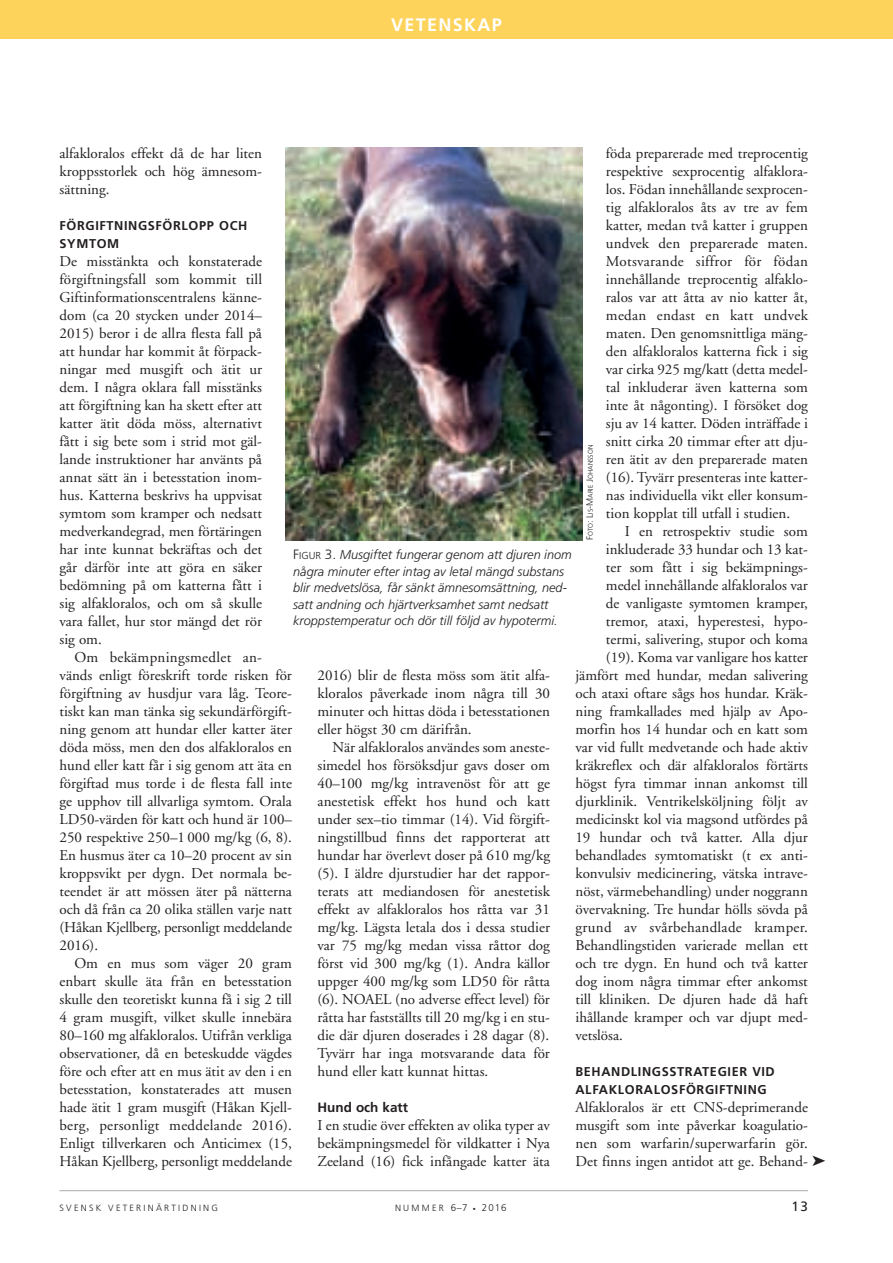
<style>
.page{position:relative;width:893px;height:1263px;background:#fff}
.page>*{position:absolute;margin:0;border:0;box-sizing:border-box;transform-origin:0 0}
.t1{font:700 18px "Frutiger";letter-spacing:.075em;color:#fff}
.t2{font:15px/18px "Adobe Garamond";color:#231f20;text-align:justify}
.t3{font:15px "Adobe Garamond";letter-spacing:.02em;color:#231f20}
.t4{font:700 13.5px "Frutiger";color:#231f20}
.t5{font:13.5px "Frutiger";color:#231f20}
.t6{font:italic 300 12.75px/16.5px "Frutiger";color:#231f20}
.t7{font:700 12.75px/18px "Frutiger";letter-spacing:.05em;color:#231f20}
.t8{font:300 9.75px "Frutiger";color:#231f20}
.t9{font:300 9px "Frutiger";letter-spacing:.25em;color:#231f20}
.t10{font:300 6.75px "Frutiger";color:#231f20}
.s1{font-size:9px}
.s2{font-style:normal;font-size:13.5px}
.s3{font-style:normal;font-size:10.2px}
.s4{font-size:6px}
</style>
<div class="page">
<hr style="left:60px;top:1190px;width:748px;height:1px;background:#a8a9ad">
<div style="left:0;top:0;width:893px;height:38px;background:#fed35c"></div>
<img style="left:286px;top:147px;width:297px;height:393px">
<p class="t1" style="left:391px;top:17px;width:112px">VETENSKAP</p>
<p class="t2" style="left:606px;top:146px;width:204px">föda preparerade med treprocentig respektive sexprocentig alfaklora&shy;los. Födan innehållande sexprocen&shy;tig alfakloralos åts av tre av fem katter, medan två katter i gruppen undvek den preparerade maten.<br>Motsvarande siffror för födan innehållande treprocentig alfaklo&shy;ralos var att åtta av nio katter åt, medan endast en katt undvek maten. Den genomsnittliga mäng&shy;den alfakloralos katterna fick i sig var cirka 925 mg/katt (detta medel&shy;tal inkluderar även katterna som inte åt någonting). I försöket dog sju av 14 katter. Döden inträffade i snitt cirka 20 timmar efter att dju&shy;ren ätit av den preparerade maten (16). Tyvärr presenteras inte katter&shy;nas individuella vikt eller konsum&shy;tion kopplat till utfall i studien.</p>
<p class="t2" style="left:625px;top:524px;width:185px">I en retrospektiv studie som</p>
<p class="t2" style="left:606px;top:542px;width:204px">inkluderade 33 hundar och 13 kat-</p>
<p class="t2" style="left:606px;top:560px;width:203px">ter som fått i sig bekämpnings -</p>
<p class="t2" style="left:606px;top:578px;width:203px">medel innehållande alfakloralos var</p>
<p class="t2" style="left:606px;top:596px;width:203px">de vanligaste symtomen kramper,</p>
<p class="t2" style="left:606px;top:614px;width:204px">tremor, ataxi, hyperestesi, hypo -</p>
<p class="t2" style="left:606px;top:632px;width:203px">termi, salivering, stupor och koma</p>
<p class="t2" style="left:606px;top:650px;width:203px">(19). Koma var vanligare hos katter</p>
<p class="t2" style="left:575px;top:668px;width:234px">jämfört med hundar, medan salivering</p>
<p class="t2" style="left:575px;top:686px;width:234px">och ataxi oftare sågs hos hundar. Kräk-</p>
<p class="t2" style="left:575px;top:704px;width:234px">ning framkallades med hjälp av Apo-</p>
<p class="t2" style="left:575px;top:722px;width:234px">morfin hos 14 hundar och en katt som</p>
<p class="t2" style="left:575px;top:740px;width:234px">var vid fullt medvetande och hade aktiv</p>
<p class="t2" style="left:575px;top:758px;width:234px">kräkreflex och där alfakloralos förtärts</p>
<p class="t2" style="left:575px;top:776px;width:234px">högst fyra timmar innan ankomst till</p>
<p class="t2" style="left:575px;top:794px;width:234px">djurklinik. Ventrikelsköljning följt av</p>
<p class="t2" style="left:575px;top:812px;width:234px">medicinskt kol via magsond utfördes på</p>
<p class="t2" style="left:575px;top:830px;width:234px">19 hundar och två katter. Alla djur</p>
<p class="t2" style="left:575px;top:848px;width:234px">behandlades symtomatiskt (t ex anti-</p>
<p class="t2" style="left:575px;top:866px;width:234px">konvulsiv medicinering, vätska intrave-</p>
<p class="t2" style="left:575px;top:884px;width:234px">nöst, värmebehandling) under noggrann</p>
<p class="t2" style="left:575px;top:902px;width:234px">övervakning. Tre hundar hölls sövda på</p>
<p class="t3" style="left:575px;top:921px;width:234px">grund av svårbehandlade kramper.</p>
<p class="t2" style="left:575px;top:938px;width:234px">Behandlingstiden varierade mellan ett</p>
<p class="t2" style="left:575px;top:956px;width:234px">och tre dygn. En hund och två katter</p>
<p class="t2" style="left:575px;top:974px;width:234px">dog inom några timmar efter ankomst</p>
<p class="t2" style="left:575px;top:992px;width:234px">till kliniken. De djuren hade då haft</p>
<p class="t2" style="left:575px;top:1010px;width:234px">ihållande kramper och var djupt med-</p>
<p class="t2" style="left:575px;top:1028px;width:49px">vetslösa.</p>
<p class="t7" style="left:575px;top:1063px;width:201px">BEHANDLINGSSTRATEGIER VID<br>ALFAKLORALOSFÖRGIFTNING</p>
<p class="t2" style="left:575px;top:1100px;width:252px;text-align:left">Alfakloralos är ett CNS-deprimerande musgift som inte påverkar koagulatio&shy;nen som warfarin/superwarfarin gör.<br>Det finns ingen antidot att ge. Behand- ➤</p>
<p class="t2" style="left:60px;top:146px;width:204px">alfakloralos effekt då de har liten kroppsstorlek och hög ämnesom&shy;sättning.</p>
<p class="t7" style="left:60px;top:217px;width:189px">FÖRGIFTNINGSFÖRLOPP OCH<br>SYMTOM</p>
<p class="t2" style="left:60px;top:254px;width:204px">De misstänkta och konstaterade förgiftningsfall som kommit till Giftinformationscentralens känne - dom (ca 20 stycken under 2014– 2015) beror i de allra flesta fall på att hundar har kommit åt förpack&shy;ningar med musgift och ätit ur dem. I några oklara fall misstänks att förgiftning kan ha skett efter att katter ätit döda möss, alternativt fått i sig bete som i strid mot gäl&shy;lande instruktioner har använts på annat sätt än i betesstation inom&shy;hus. Katterna beskrivs ha uppvisat symtom som kramper och nedsatt medverkandegrad, men förtäringen har inte kunnat bekräftas och det går därför inte att göra en säker bedömning på om katterna fått i sig alfakloralos, och om så skulle vara fallet, hur stor mängd det rör sig om.</p>
<p class="t2" style="left:60px;top:650px;width:234px;text-align:left;text-indent:15px">Om bekämpningsmedlet an - vänds enligt föreskrift torde risken för förgiftning av husdjur vara låg. Teore&shy;tiskt kan man tänka sig sekundärförgift&shy;ning genom att hundar eller katter äter döda möss, men den dos alfakloralos en hund eller katt får i sig genom att äta en förgiftad mus torde i de flesta fall inte ge upphov till allvarliga symtom. Orala LD50-värden för katt och hund är 100– 250 respektive 250–1 000 mg/kg (6, 8).<br>En husmus äter ca 10–20 procent av sin kroppsvikt per dygn. Det normala be - teendet är att mössen äter på nätterna och då från ca 20 olika ställen varje natt (Håkan Kjellberg, personligt meddelande 2016).</p>
<p class="t2" style="left:60px;top:956px;width:234px;text-indent:15px">Om en mus som väger 20 gram enbart skulle äta från en betesstation skulle den teoretiskt kunna få i sig 2 till 4 gram musgift, vilket skulle innebära 80–160 mg alfakloralos. Utifrån verkliga observationer, då en beteskudde vägdes före och efter att en mus ätit av den i en betesstation, konstaterades att musen hade ätit 1 gram musgift (Håkan Kjell&shy;berg, personligt meddelande 2016).<br>Enligt tillverkaren och Anticimex (15, Håkan Kjellberg, personligt meddelande</p>
<p class="t10" style="left:588px;top:540px;width:97px;rotate:-90deg"><span class="s1">F</span>OTO<span class="s1">: L</span>IS<span class="s1">-M</span>ARIE <span class="s1">J</span>OHANSSON</p>
<p class="t6" style="left:293px;top:548px;width:280px"><span class="s2">F</span><span class="s3">IGUR</span> <span class="s2">3.</span> Musgiftet fungerar genom att djuren inom några minuter efter intag av letal mängd substans blir medvetslösa, får sänkt ämnesomsättning, ned&shy;satt andning och hjärtverksamhet samt nedsatt kroppstemperatur och dör till följd av hypotermi.</p>
<p class="t2" style="left:317px;top:668px;width:234px">2016) blir de flesta möss som ätit alfa&shy;kloralos påverkade inom några till 30 minuter och hittas döda i betesstationen eller högst 30 cm därifrån.</p>
<p class="t2" style="left:317px;top:740px;width:234px;text-indent:15px">När alfakloralos användes som aneste&shy;simedel hos försöksdjur gavs doser om 40–100 mg/kg intravenöst för att ge anestetisk effekt hos hund och katt under sex–tio timmar (14). Vid förgift&shy;ningstillbud finns det rapporterat att hundar har överlevt doser på 610 mg/kg (5). I äldre djurstudier har det rappor - terats att mediandosen för anestetisk effekt av alfakloralos hos råtta var 31 mg/kg. Lägsta letala dos i dessa studier var 75 mg/kg medan vissa råttor dog först vid 300 mg/kg (1). Andra källor uppger 400 mg/kg som LD50 för råtta (6). NOAEL (no adverse effect level) för råtta har fastställts till 20 mg/kg i en stu&shy;die där djuren doserades i 28 dagar (8).<br>Tyvärr har inga motsvarande data för hund eller katt kunnat hittas.</p>
<p class="t4" style="left:317px;top:1102px;width:92px">Hund och katt</p>
<p class="t2" style="left:317px;top:1118px;width:234px">I en studie över effekten av olika typer av bekämpningsmedel för vildkatter i Nya Zeeland (16) fick infångade katter äta</p>
<p class="t9" style="left:60px;top:1204px;width:160px">SVENSK VETERINÄRTIDNING</p>
<p class="t8" style="left:395px;top:1203px;width:113px"><span class="s1">NUMMER</span> 6–7 <span class="s4">•</span> 2016</p>
<p class="t5" style="left:792px;top:1200px;width:18px">13</p>
</div>
